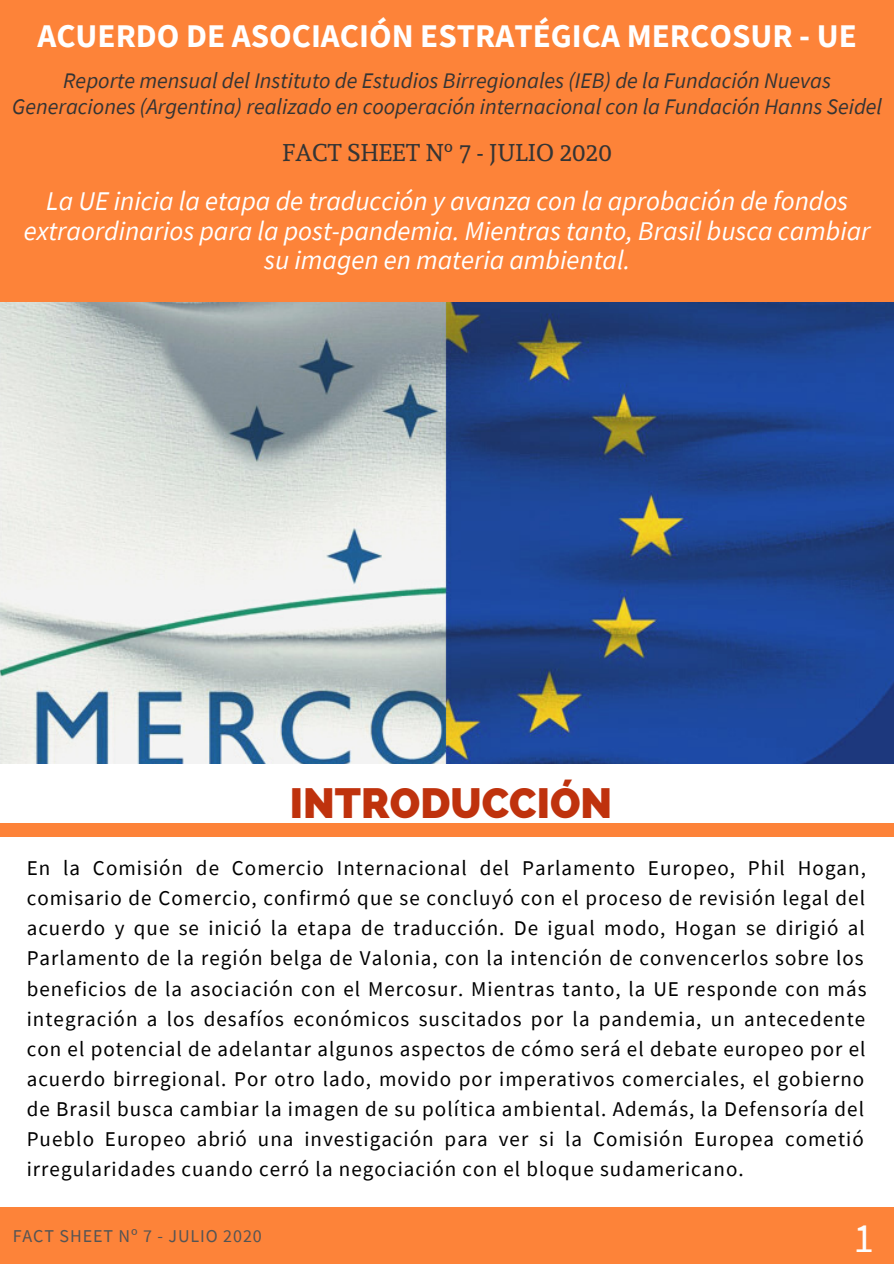
<style>
.page{position:relative;width:894px;height:1264px;background:#fff}
.page>*{position:absolute;margin:0;border:0;box-sizing:border-box;transform-origin:0 0}
.t1{font:800 42px "Raleway";color:#bf320d}
.t2{font:41.4px "Source Sans Pro";color:#fcfeff}
.t3{font:700 33px "Source Sans Pro";color:#fff}
.t4{font:italic 27px/29.5px "Source Sans Pro";color:#fff;text-align:center}
.t5{font:24px "Andada";color:#343434}
.t6{font:italic 22.2px/26.5px "Source Sans Pro";color:#343434;text-align:center}
.t7{font:21px/30.2px "Source Sans Pro";letter-spacing:.05em;color:#000}
.t8{font:18px "Source Sans Pro";letter-spacing:.05em;color:#545454}
</style>
<div class="page">
<img style="left:0;top:301px;width:893px;height:462px">
<div style="left:0;top:0;width:893px;height:301px;background:#fd8339"></div>
<div style="left:0;top:1207px;width:893px;height:56px;background:#fd8339"></div>
<div style="left:0;top:823px;width:893px;height:13px;background:#fd8339"></div>
<p class="t3" style="left:37px;top:15px;width:820px">ACUERDO DE ASOCIACIÓN ESTRATÉGICA MERCOSUR - UE</p>
<p class="t6" style="left:12px;top:66px;width:871px">Reporte mensual del Instituto de Estudios Birregionales (IEB) de la Fundación Nuevas<br>Generaciones (Argentina) realizado en cooperación internacional con la Fundación Hanns Seidel</p>
<p class="t5" style="left:282px;top:138px;width:331px">FACT SHEET Nº 7 - JULIO 2020</p>
<p class="t4" style="left:24px;top:185px;width:847px">La UE inicia la etapa de traducción y avanza con la aprobación de fondos extraordinarios para la post-pandemia. Mientras tanto, Brasil busca cambiar su imagen en materia ambiental.</p>
<p class="t1" style="left:290px;top:778px;width:324px">INTRODUCCIÓN</p>
<p class="t7" style="left:27px;top:852px;width:841px">En la Comisión de Comercio Internacional del Parlamento Europeo, Phil Hogan, comisario de Comercio, confirmó que se concluyó con el proceso de revisión legal del acuerdo y que se inició la etapa de traducción. De igual modo, Hogan se dirigió al Parlamento de la región belga de Valonia, con la intención de convencerlos sobre los beneficios de la asociación con el Mercosur. Mientras tanto, la UE responde con más integración a los desafíos económicos suscitados por la pandemia, un antecedente con el potencial de adelantar algunos aspectos de cómo será el debate europeo por el acuerdo birregional. Por otro lado, movido por imperativos comerciales, el gobierno de Brasil busca cambiar la imagen de su política ambiental. Además, la Defensoría del Pueblo Europeo abrió una investigación para ver si la Comisión Europea cometió irregularidades cuando cerró la negociación con el bloque sudamericano.</p>
<p class="t8" style="left:13px;top:1224px;width:250px">FACT SHEET Nº 7 - JULIO 2020</p>
<p class="t2" style="left:853px;top:1211px;width:22px">1</p>
</div>
